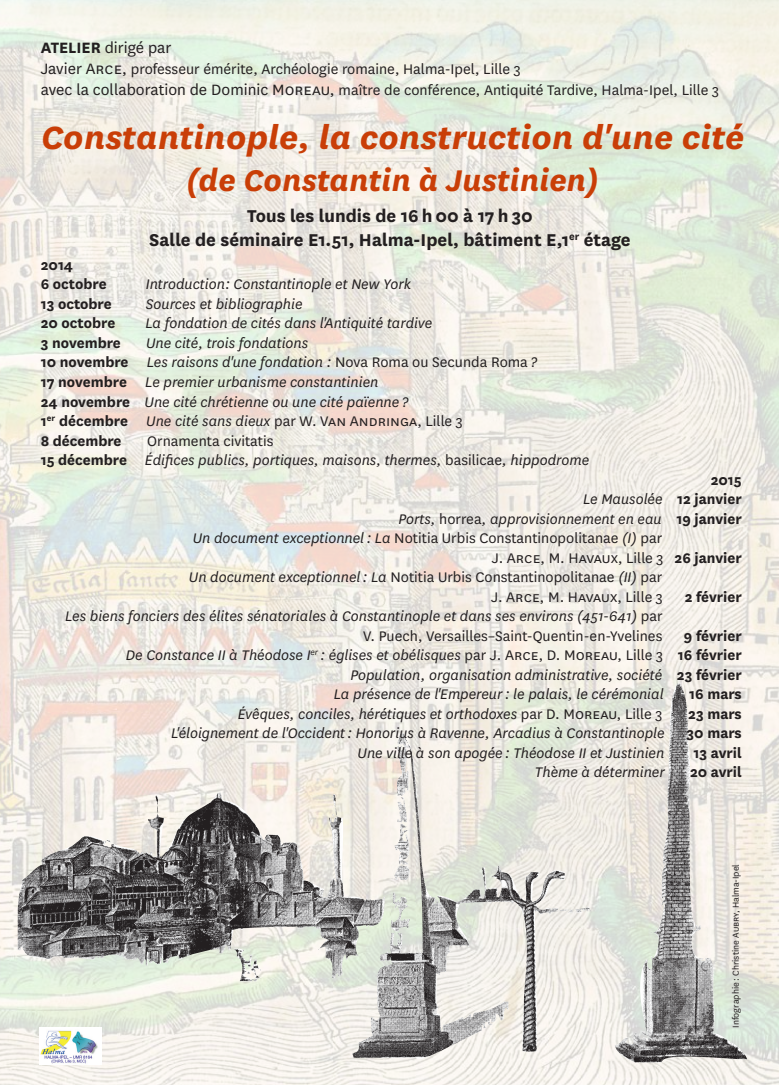
<style>
.page{position:relative;width:780px;height:1088px;background:#fff}
.page>*{position:absolute;margin:0;border:0;box-sizing:border-box;transform-origin:0 0}
.t1{font:italic 700 37.5px "National";color:#c93e07}
.t2{font:italic 700 35px "National";color:#c93e07}
.t3{font:700 20px "National";color:#231f20}
.t4{font:17.5px "National";color:#231f20}
.t5{font:italic 16.25px "National";color:#231f20}
.t6{font:16.25px "National";color:#231f20}
.t7{font:700 16.25px "National";color:#231f20}
.t8{font:10px "National";color:#231f20}
.s1{font-weight:700}
.s2{font-size:17.5px}
.s3{font-weight:700;font-style:normal}
.s4{font-style:normal}
.s5{font-style:italic}
</style>
<div class="page">
<img style="left:0;top:0;width:778px;height:1084px">
<img style="left:352px;top:683px;width:395px;height:384px">
<img style="left:39px;top:1028px;width:62px;height:36px">
<p class="t4" style="left:41px;top:36px;width:132px"><span class="s1">ATELIER</span> dirigé par</p>
<p class="t6" style="left:41px;top:58px;width:481px"><span class="s2">Javier Arce,</span> professeur émérite, Archéologie romaine, Halma-Ipel, Lille 3</p>
<p class="t6" style="left:41px;top:79px;width:680px"><span class="s2">avec la collaboration de Dominic Moreau,</span> maître de conférence, Antiquité Tardive, Halma-Ipel, Lille 3</p>
<p class="t1" style="left:41px;top:111px;width:704px">Constantinople, la construction d'une cité</p>
<p class="t2" style="left:186px;top:156px;width:414px">(de Constantin à Justinien)</p>
<p class="t3" style="left:247px;top:202px;width:287px">Tous les lundis de 16 h 00 à 17 h 30</p>
<p class="t3" style="left:149px;top:226px;width:483px">Salle de séminaire E1.51, Halma-Ipel, bâtiment E,1<sup>er</sup> étage</p>
<p class="t7" style="left:41px;top:253px;width:34px">2014</p>
<p class="t7" style="left:41px;top:273px;width:67px">6 octobre</p>
<p class="t5" style="left:146px;top:274px;width:266px">Introduction: Constantinople et New York</p>
<p class="t7" style="left:41px;top:292px;width:72px">13 octobre</p>
<p class="t5" style="left:146px;top:294px;width:158px">Sources et bibliographie</p>
<p class="t7" style="left:41px;top:312px;width:76px">20 octobre</p>
<p class="t5" style="left:145px;top:313px;width:288px">La fondation de cités dans l'Antiquité tardive</p>
<p class="t7" style="left:41px;top:331px;width:82px">3 novembre</p>
<p class="t5" style="left:146px;top:333px;width:164px">Une cité, trois fondations</p>
<p class="t5" style="left:41px;top:352px;width:498px"><span class="s3">10 novembre</span> Les raisons d'une fondation : <span class="s4">Nova Roma ou Secunda Roma</span> ?</p>
<p class="t5" style="left:41px;top:372px;width:339px"><span class="s3">17 novembre</span> Le premier urbanisme constantinien</p>
<p class="t5" style="left:41px;top:391px;width:369px"><span class="s3">24 novembre</span> Une cité chrétienne ou une cité païenne ?</p>
<p class="t6" style="left:41px;top:410px;width:424px"><span class="s1">1</span><sup>er</sup> <span class="s1">décembre</span> <span class="s5">Une cité sans dieux</span> par W. Van Andringa, Lille 3</p>
<p class="t7" style="left:41px;top:429px;width:82px">8 décembre</p>
<p class="t6" style="left:147px;top:430px;width:128px">Ornamenta civitatis</p>
<p class="t5" style="left:41px;top:450px;width:550px"><span class="s3">15 décembre</span> Édifices publics, portiques, maisons, thermes, <span class="s4">basilicae</span>, hippodrome</p>
<p class="t7" style="left:710px;top:468px;width:33px">2015</p>
<p class="t5" style="left:583px;top:489px;width:160px">Le Mausolée <span class="s3">12 janvier</span></p>
<p class="t5" style="left:398px;top:508px;width:345px">Ports, <span class="s4">horrea</span>, approvisionnement en eau <span class="s3">19 janvier</span></p>
<p class="t6" style="left:193px;top:527px;width:471px"><span class="s5">Un document exceptionnel : La</span> Notitia Urbis Constantinopolitanae <span class="s5">(I)</span> par</p>
<p class="t6" style="left:492px;top:547px;width:251px">J. Arce, M. Havaux, Lille 3 <span class="s1">26 janvier</span></p>
<p class="t6" style="left:189px;top:566px;width:475px"><span class="s5">Un document exceptionnel : La</span> Notitia Urbis Constantinopolitanae <span class="s5">(II)</span> par</p>
<p class="t6" style="left:491px;top:586px;width:173px">J. Arce, M. Havaux, Lille 3</p>
<p class="t7" style="left:684px;top:585px;width:59px">2 février</p>
<p class="t5" style="left:65px;top:606px;width:599px">Les biens fonciers des élites sénatoriales à Constantinople et dans ses environs (451-641) <span class="s4">par</span></p>
<p class="t6" style="left:363px;top:625px;width:301px">V. Puech, Versailles–Saint-Quentin-en-Yvelines</p>
<p class="t7" style="left:684px;top:624px;width:59px">9 février</p>
<p class="t5" style="left:126px;top:645px;width:617px">De Constance II à Théodose I<sup>er</sup> : églises et obélisques <span class="s4">par J. Arce, D. Moreau, Lille 3</span> <span class="s3">16 février</span></p>
<p class="t5" style="left:350px;top:664px;width:393px">Population, organisation administrative, société <span class="s3">23 février</span></p>
<p class="t5" style="left:334px;top:684px;width:331px">La présence de l'Empereur : le palais, le cérémonial</p>
<p class="t7" style="left:689px;top:682px;width:54px">16 mars</p>
<p class="t5" style="left:238px;top:703px;width:426px">Évêques, conciles, hérétiques et orthodoxes <span class="s4">par D. Moreau, Lille 3</span></p>
<p class="t7" style="left:688px;top:702px;width:55px">23 mars</p>
<p class="t5" style="left:171px;top:723px;width:495px">L'éloignement de l'Occident : Honorius à Ravenne, Arcadius à Constantinople</p>
<p class="t7" style="left:686px;top:721px;width:57px">30 mars</p>
<p class="t5" style="left:357px;top:742px;width:308px">Une ville à son apogée : Théodose II et Justinien</p>
<p class="t7" style="left:693px;top:741px;width:50px">13 avril</p>
<p class="t5" style="left:535px;top:762px;width:131px">Thème à déterminer</p>
<p class="t7" style="left:690px;top:760px;width:53px">20 avril</p>
<p class="t8" style="left:729px;top:1028px;width:165px;rotate:-90deg">Infographie : Christine Aubry, Halma-Ipel</p>
</div>
